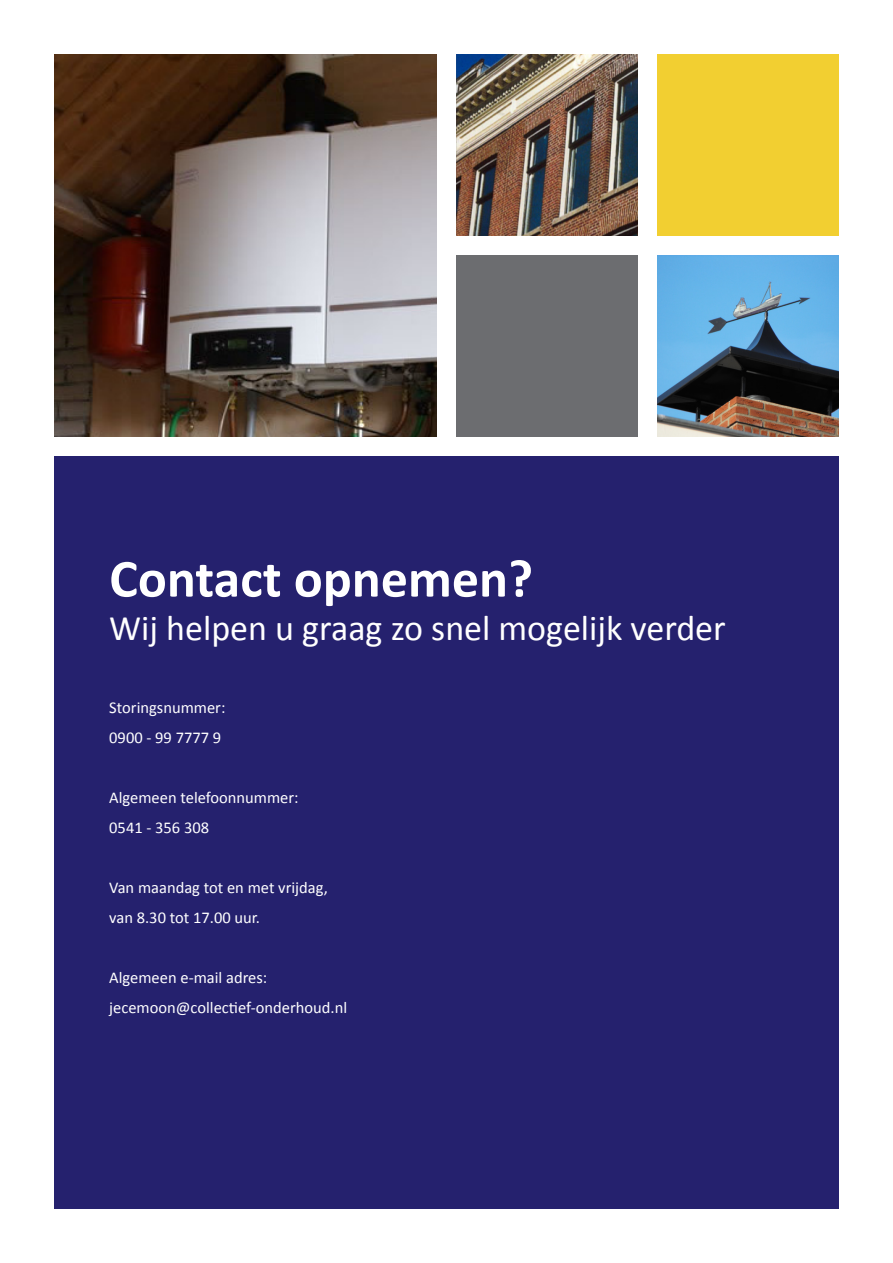
<style>
.page{position:relative;width:893px;height:1263px;background:#fff}
.page>*{position:absolute;margin:0;border:0;box-sizing:border-box;transform-origin:0 0}
.t1{font:700 54px "Calibri";color:#fff}
.t2{font:36px "Calibri";color:#fff}
.t3{font:16.5px "Calibri";color:#fff}
</style>
<div class="page">
<div style="left:54px;top:456px;width:785px;height:753px;background:#25216e"></div>
<img style="left:456px;top:54px;width:182px;height:182px">
<div style="left:657px;top:54px;width:182px;height:182px;background:#f2cf31"></div>
<img style="left:54px;top:54px;width:383px;height:383px">
<img style="left:657px;top:255px;width:182px;height:182px">
<div style="left:456px;top:255px;width:182px;height:182px;background:#6c6d70"></div>
<p class="t1" style="left:109px;top:544px;width:425px">Contact opnemen?</p>
<p class="t2" style="left:109px;top:605px;width:618px">Wij helpen u graag zo snel mogelijk verder</p>
<p class="t3" style="left:109px;top:697px;width:118px">Storingsnummer:</p>
<p class="t3" style="left:109px;top:727px;width:113px">0900 - 99 7777 9</p>
<p class="t3" style="left:109px;top:787px;width:191px">Algemeen telefoonnummer:</p>
<p class="t3" style="left:109px;top:817px;width:101px">0541 - 356 308</p>
<p class="t3" style="left:109px;top:877px;width:220px">Van maandag tot en met vrijdag,</p>
<p class="t3" style="left:109px;top:907px;width:152px">van 8.30 tot 17.00 uur.</p>
<p class="t3" style="left:109px;top:967px;width:160px">Algemeen e-mail adres:</p>
<p class="t3" style="left:109px;top:997px;width:239px">jecemoon@collectief-onderhoud.nl</p>
</div>
